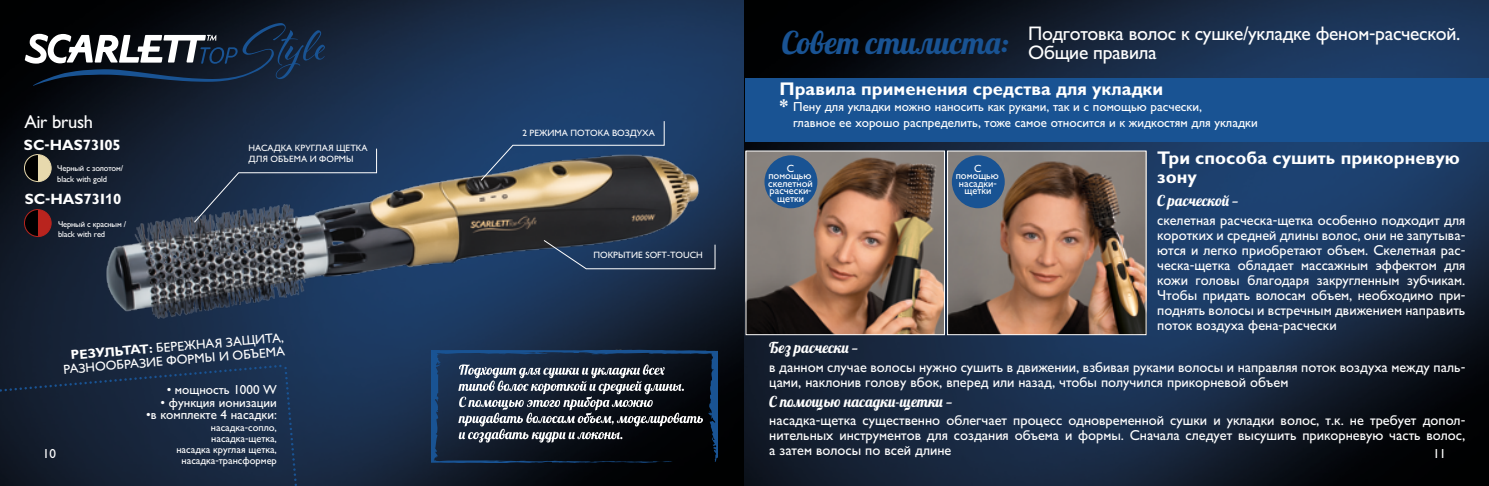
<style>
.page{position:relative;width:1489px;height:486px;background:#fff}
.page>*{position:absolute;margin:0;border:0;box-sizing:border-box;transform-origin:0 0}
.t1{font:31.25px "Lobster";color:#195393}
.t2{font:18.75px/18.8px "Gals";letter-spacing:-.015em;color:#fff}
.t3{font:17.75px "Gals";letter-spacing:-.02em;color:#fff}
.t4{font:700 17.5px/18.8px "Gals";color:#fff}
.t5{font:15px "Lobster";color:#fff}
.t6{font:700 14.25px "Gals";color:#fff}
.t7{font:13.75px/15px "Gals";color:#fff;text-align:justify}
.t8{font:12.5px/16.2px "Gals";color:#fff}
.t9{font:10px/7.5px "Gals";color:#fff;text-align:center}
.t10{font:8.75px "Gals";letter-spacing:.145em;color:#fff}
.t11{font:8.75px "Gals";letter-spacing:.075em;color:#fff}
.t12{font:8.75px "Gals";color:#fff}
.t13{font:8.12px/10.4px "Gals";letter-spacing:-.02em;color:#fff}
.s1{font-weight:700;font-size:17.5px}
.s2{font-family:"Arial"}
.s3{font-weight:700}
</style>
<div class="page">
<img style="left:0;top:0;width:744px;height:485px">
<img style="left:744px;top:0;width:744px;height:485px">
<img style="left:56px;top:153px;width:645px;height:184px">
<svg style="left:431px;top:349px;width:286px;height:113px;background:#102239"></svg>
<svg style="left:458px;top:364px;width:245px;height:78px;background:#444a54"></svg>
<svg style="left:24px;top:154px;width:28px;height:28px"></svg>
<svg style="left:24px;top:209px;width:28px;height:28px"></svg>
<svg style="left:0;top:363px;width:303px;height:123px;background:#17263d"></svg>
<svg style="left:25px;top:23px;width:300px;height:63px;background:#2f3947"></svg>
<svg style="left:542px;top:239px;width:174px;height:30px;background:#233957"></svg>
<svg style="left:479px;top:120px;width:186px;height:61px;background:#3f536a"></svg>
<svg style="left:193px;top:148px;width:184px;height:75px;background:#273b56"></svg>
<div style="left:745px;top:79px;width:743px;height:63px;background:#195393"></div>
<img style="left:949px;top:152px;width:195px;height:181px">
<div style="left:947px;top:150px;width:199px;height:185px;border:1px solid #fff"></div>
<img style="left:747px;top:152px;width:195px;height:181px">
<div style="left:764px;top:155px;width:53px;height:53px;background:#195393;border-radius:50%"></div>
<div style="left:951px;top:155px;width:53px;height:53px;background:#195393;border-radius:50%"></div>
<h2 class="t2" style="left:1028px;top:25px;width:434px">Подготовка волос к сушке/укладке феном-расческой.<br>Общие правила</h2>
<p class="t4" style="left:779px;top:79px;width:385px">ПРАВИЛА ПРИМЕНЕНИЯ СРЕДСТВА ДЛЯ УКЛАДКИ</p>
<p class="t8" style="left:793px;top:99px;width:466px;text-indent:-14px"><span class="s1">*</span> Пену для укладки можно наносить как руками, так и с помощью расчески,<br>главное ее хорошо распределить, тоже самое относится и к жидкостям для укладки</p>
<h1 class="t1" style="left:781px;top:23px;width:228px">Совет стилиста:</h1>
<p class="t3" style="left:24px;top:112px;width:70px">Air brush</p>
<p class="t10" style="left:522px;top:128px;width:15px">2 режи</p>
<p class="t11" style="left:554px;top:128px;width:95px">ма п отока воздуха</p>
<p class="t6" style="left:24px;top:137px;width:98px">SC-HAS73I05</p>
<p class="t13" style="left:57px;top:163px;width:67px">Черный с золотом/ black with gold</p>
<p class="t10" style="left:248px;top:143px;width:8px">наса</p>
<p class="t10" style="left:274px;top:143px;width:70px">дка круглая щет</p>
<p class="t10" style="left:356px;top:143px;width:11px">ка</p>
<p class="t12" style="left:248px;top:154px;width:105px">для объема и формы</p>
<p class="t4" style="left:1157px;top:149px;width:304px">ТРИ СПОСОБА СУШИТЬ ПРИКОРНЕВУЮ<br>ЗОНУ</p>
<p class="t5" style="left:1157px;top:191px;width:83px">С расческой —</p>
<p class="t7" style="left:1157px;top:212px;width:309px">скелетная расческа-щетка особенно подходит для коротких и средней длины волос, они не запутыва&shy;ются и легко приобретают объем. Скелетная рас&shy;ческа-щетка обладает массажным эффектом для кожи головы благодаря закругленным зубчикам.<br>Чтобы придать волосам объем, необходимо при&shy;поднять волосы и встречным движением направить поток воздуха фена-расчески</p>
<p class="t9" style="left:768px;top:164px;width:46px">С помощью скелетной расчески&shy;щетки</p>
<p class="t9" style="left:955px;top:164px;width:45px">С помощью насадки&shy;щетки</p>
<p class="t6" style="left:25px;top:191px;width:98px">SC-HAS73I<span class="s2">1</span>0</p>
<p class="t13" style="left:58px;top:219px;width:70px">Черный с красным / black with red</p>
<p class="t10" style="left:593px;top:250px;width:27px">покрытие</p>
<p class="t10" style="left:645px;top:250px;width:52px">soft-to uch</p>
<p class="t8" style="left:70px;top:347px;width:215px;rotate:-5deg"><span class="s3">РЕЗУЛЬТАТ:</span> БЕРЕЖНАЯ ЗАЩИТА,</p>
<p class="t8" style="left:63px;top:361px;width:8px;rotate:-5deg">разн</p>
<p class="t8" style="left:94px;top:359px;width:30px;rotate:-5deg">ообразие</p>
<p class="t8" style="left:166px;top:353px;width:117px;rotate:-5deg">формы и объема</p>
<p class="t5" style="left:769px;top:338px;width:91px">Без расчески —</p>
<p class="t7" style="left:769px;top:359px;width:697px">в данном случае волосы нужно сушить в движении, взбивая руками волосы и направляя поток воздуха между паль&shy;цами, наклонив голову вбок, вперед или назад, чтобы получился прикорневой объем</p>
<p class="t5" style="left:769px;top:391px;width:185px">С помощью насадки-щетки —</p>
<p class="t7" style="left:769px;top:413px;width:697px">насадка-щетка существенно облегчает процесс одновременной сушки и укладки волос, т.к. не требует допол&shy;нительных инструментов для создания объема и формы. Сначала следует высушить прикорневую часть волос, а затем волосы по всей длине</p>
<p class="t8" style="left:167px;top:382px;width:112px">• мощность 1000 W</p>
<p class="t8" style="left:161px;top:394px;width:118px">• функция ионизации</p>
<p class="t8" style="left:146px;top:407px;width:132px">•в комплекте 4 насадки:</p>
<p class="t9" style="left:176px;top:421px;width:102px;line-height:11.2px;text-align:right">насадка-сопло, насадка-щетка, насадка круглая щетка, насадка-трансформер</p>
<p class="t8" style="left:43px;top:445px;width:15px">10</p>
<p class="t8" style="left:1432px;top:445px;width:15px">11</p>
</div>
